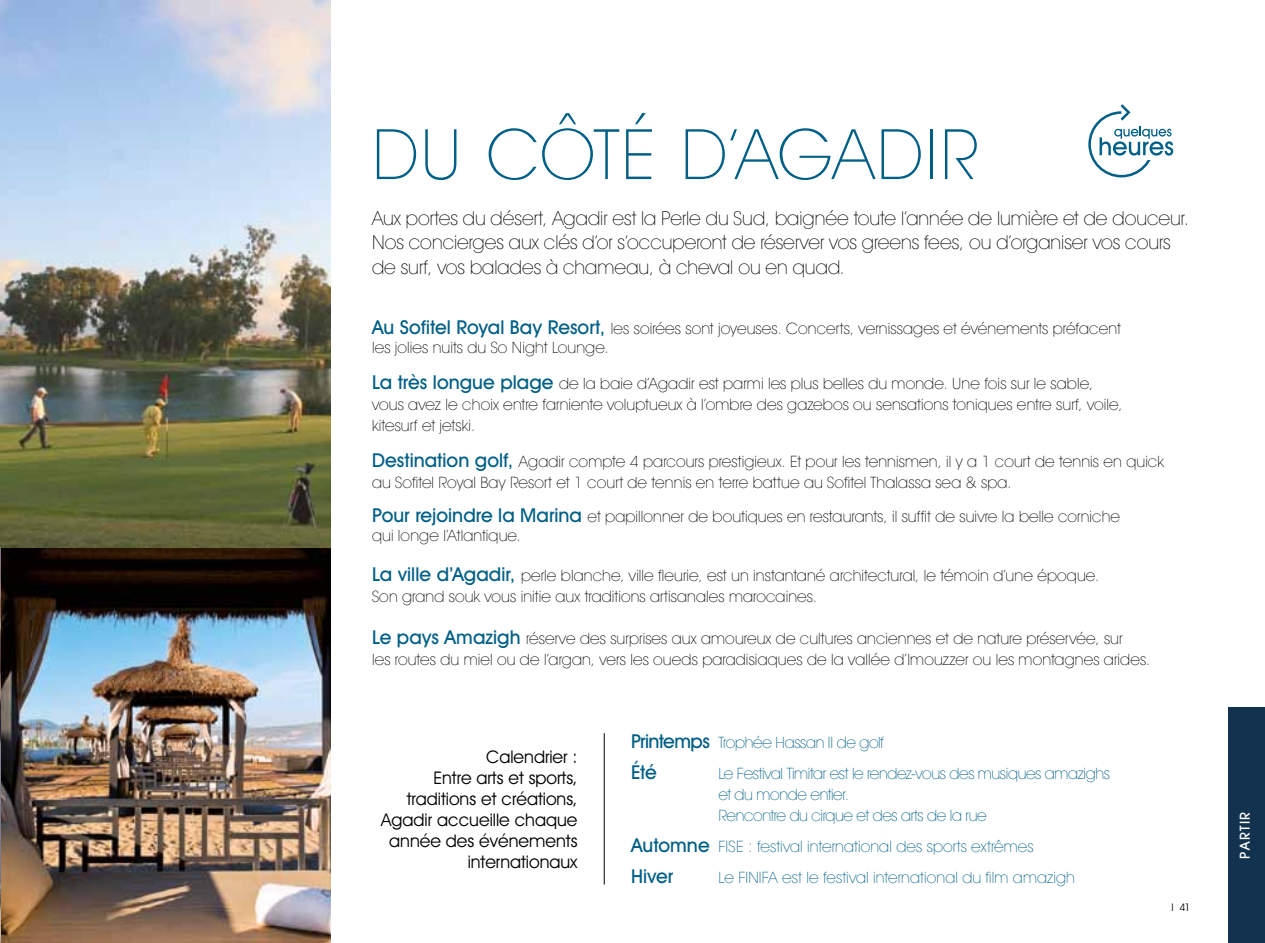
<style>
.page{position:relative;width:1265px;height:943px;background:#fff}
.page>*{position:absolute;margin:0;border:0;box-sizing:border-box;transform-origin:0 0}
.t1{font:200 70px "Avant Garde IT Cby BT";letter-spacing:.02em;color:#005f86}
.t2{font:200 19.25px/24.5px "Avant Garde IT Cby BT";color:#000}
.t3{font:500 19.25px "Avant Garde IT Cby BT";color:#005f86}
.t4{font:17.5px/21px "Avant Garde IT Cby BT";color:#000;text-align:right}
.t5{font:200 15.75px/21px "Avant Garde IT Cby BT";letter-spacing:.01em;color:#000}
.t6{font:200 15.75px/21px "Avant Garde IT Cby BT";letter-spacing:-.02em;color:#005f86}
.t7{font:200 15.75px "Avant Garde IT Cby BT";letter-spacing:.01em;color:#005f86}
.t8{font:200 15.75px "Avant Garde IT Cby BT";letter-spacing:.005em;color:#005f86}
.t9{font:500 14px "Avant Garde IT Cby BT";letter-spacing:.1em;color:#fff}
.t10{font:10.5px "Avant Garde IT Cby BT";color:#000}
.s1{font-weight:500;font-size:19.25px;color:#005f86}
.s2{font-weight:500;font-size:19.25px}
</style>
<div class="page">
<img style="left:1px;top:547px;width:330px;height:396px">
<img style="left:0;top:0;width:331px;height:547px">
<svg style="left:1088px;top:104px;width:85px;height:73px"></svg>
<hr style="left:604px;top:733px;width:1px;height:151px;background:#000">
<div style="left:1229px;top:707px;width:36px;height:236px;background:#123250"></div>
<img style="left:0;top:547px;width:1px;height:396px">
<h1 class="t1" style="left:372px;top:112px;width:446px">DU CÔTÉ D’Agadir</h1>
<p class="t2" style="left:372px;top:205px;width:819px">Aux portes du désert, Agadir est la Perle du Sud, baignée toute l’année de lumière et de douceur.<br>Nos concierges aux clés d’or s’occuperont de réserver vos greens fees, ou d’organiser vos cours de surf, vos balades à chameau, à cheval ou en quad.</p>
<p class="t5" style="left:372px;top:318px;width:750px;line-height:19.2px"><span class="s1">Au Sofitel Royal Bay Resort,</span> les soirées sont joyeuses. Concerts, vernissages et événements préfacent les jolies nuits du So Night Lounge.</p>
<p class="t5" style="left:372px;top:372px;width:752px"><span class="s1">La très longue plage</span> de la baie d’Agadir est parmi les plus belles du monde. Une fois sur le sable, vous avez le choix entre farniente voluptueux à l’ombre des gazebos ou sensations toniques entre surf, voile, kitesurf et jetski.</p>
<p class="t5" style="left:372px;top:450px;width:793px"><span class="s1">Destination golf,</span> Agadir compte 4 parcours prestigieux. Et pour les tennismen, il y a 1 court de tennis en quick au Sofitel Royal Bay Resort et 1 court de tennis en terre battue au Sofitel Thalassa sea &amp; spa.</p>
<p class="t5" style="left:372px;top:506px;width:750px;line-height:19.2px"><span class="s1">Pour rejoindre la Marina</span> et papillonner de boutiques en restaurants, il suffit de suivre la belle corniche qui longe l’Atlantique.</p>
<p class="t5" style="left:372px;top:565px;width:729px"><span class="s1">La ville d’Agadir,</span> perle blanche, ville fleurie, est un instantané architectural, le témoin d’une époque.<br>Son grand souk vous initie aux traditions artisanales marocaines.</p>
<p class="t5" style="left:372px;top:628px;width:780px"><span class="s1">Le pays Amazigh</span> réserve des surprises aux amoureux de cultures anciennes et de nature préservée, sur<br>les routes du miel ou de l’argan, vers les oueds paradisiaques de la vallée d’Imouzzer ou les montagnes arides.</p>
<p class="t4" style="left:381px;top:746px;width:198px">Calendrier :<br>Entre arts et sports, traditions et créations,<br>Agadir accueille chaque année des événements internationaux</p>
<p class="t6" style="left:631px;top:731px;width:255px"><span class="s2">Printemps</span> Trophée Hassan II de golf</p>
<p class="t3" style="left:631px;top:760px;width:27px">été</p>
<p class="t6" style="left:718px;top:762px;width:393px">Le Festival Timitar est le rendez-vous des musiques amazighs et du monde entier.<br>Rencontre du cirque et des arts de la rue</p>
<p class="t7" style="left:631px;top:836px;width:404px"><span class="s2">Automne</span> FISE : festival international des sports extrêmes</p>
<p class="t3" style="left:631px;top:864px;width:44px">Hiver</p>
<p class="t8" style="left:718px;top:867px;width:358px">Le FINIFA est le festival international du film amazigh</p>
<p class="t10" style="left:1171px;top:901px;width:21px">I 41</p>
<p class="t9" style="left:1236px;top:858px;width:48px;rotate:-90deg">PARTIR</p>
</div>
